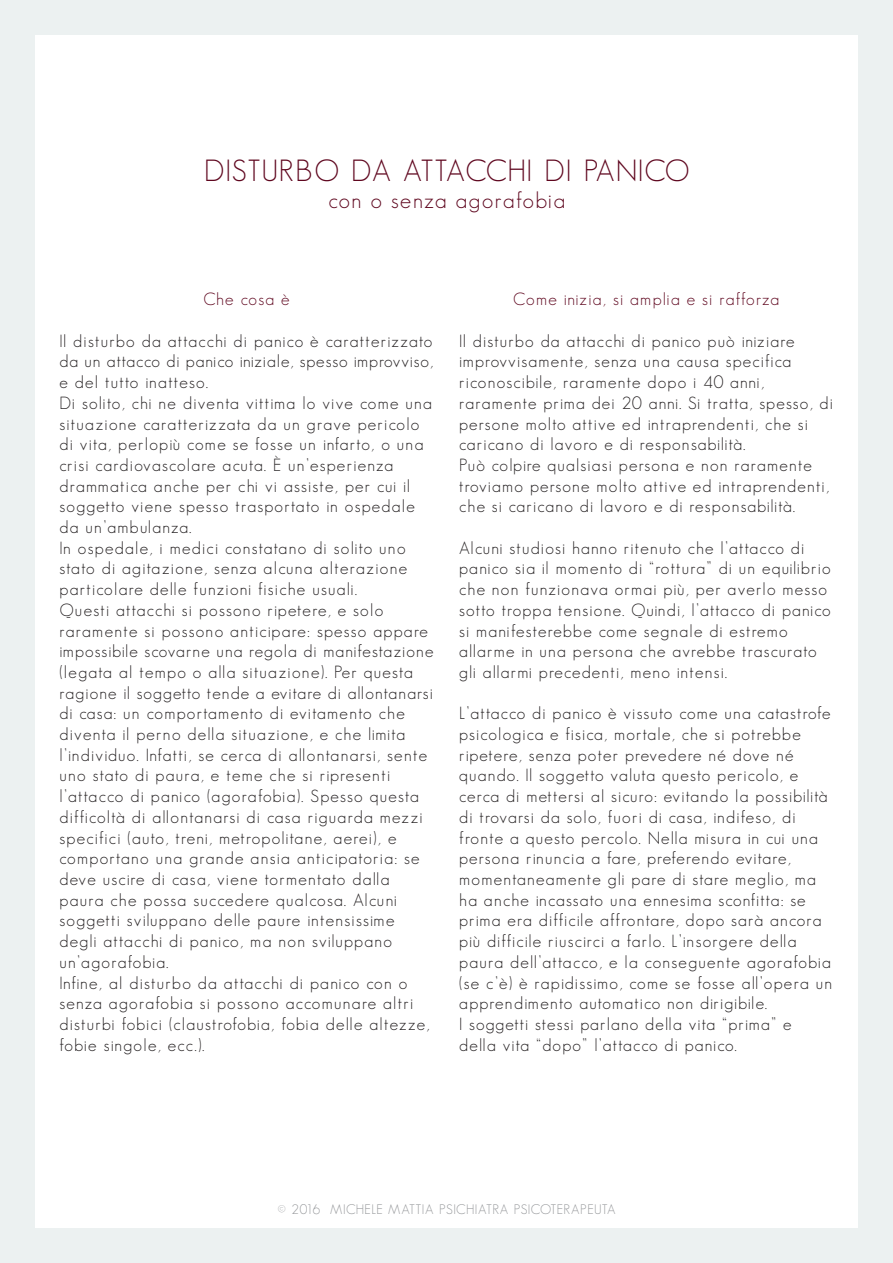
<style>
.page{position:relative;width:893px;height:1263px;background:#fff}
.page>*{position:absolute;margin:0;border:0;box-sizing:border-box;transform-origin:0 0}
.t1{font:300 30px "Geosans";letter-spacing:.02em;color:#5f071f}
.t2{font:300 22.5px "Geosans";letter-spacing:.075em;color:#5f071f}
.t3{font:300 17.25px/20.7px "Geosans";letter-spacing:.07em;color:#231f20}
.t4{font:300 17.25px "Geosans";letter-spacing:.075em;color:#5f071f}
.t5{font:300 13.5px "Geosans";letter-spacing:.025em;color:#939598}
</style>
<div class="page">
<div style="left:0;top:0;width:34px;height:1263px;background:#ecf1f1"></div>
<div style="left:0;top:0;width:893px;height:34px;background:#ecf1f1"></div>
<div style="left:0;top:1229px;width:893px;height:34px;background:#ecf1f1"></div>
<div style="left:859px;top:0;width:34px;height:1263px;background:#ecf1f1"></div>
<h1 class="t1" style="left:204px;top:154px;width:487px">DISTURBO DA ATTACCHI DI PANICO</h1>
<h2 class="t2" style="left:329px;top:187px;width:238px">con o senza agorafobia</h2>
<p class="t4" style="left:204px;top:290px;width:88px">Che cosa è</p>
<p class="t3" style="left:60px;top:330px;width:376px">Il disturbo da attacchi di panico è caratterizzato da un attacco di panico iniziale, spesso improvviso, e del tutto inatteso.<br>Di solito, chi ne diventa vittima lo vive come una situazione caratterizzata da un grave pericolo di vita, perlopiù come se fosse un infarto, o una crisi cardiovascolare acuta. È un’esperienza drammatica anche per chi vi assiste, per cui il soggetto viene spesso trasportato in ospedale da un’ambulanza.<br>In ospedale, i medici constatano di solito uno stato di agitazione, senza alcuna alterazione particolare delle funzioni fisiche usuali.<br>Questi attacchi si possono ripetere, e solo raramente si possono anticipare: spesso appare impossibile scovarne una regola di manifestazione (legata al tempo o alla situazione). Per questa ragione il soggetto tende a evitare di allontanarsi di casa: un comportamento di evitamento che diventa il perno della situazione, e che limita l’individuo. Infatti, se cerca di allontanarsi, sente uno stato di paura, e teme che si ripresenti l’attacco di panico (agorafobia). Spesso questa difficoltà di allontanarsi di casa riguarda mezzi specifici (auto, treni, metropolitane, aerei), e comportano una grande ansia anticipatoria: se deve uscire di casa, viene tormentato dalla paura che possa succedere qualcosa. Alcuni soggetti sviluppano delle paure intensissime degli attacchi di panico, ma non sviluppano un’agorafobia.<br>Infine, al disturbo da attacchi di panico con o senza agorafobia si possono accomunare altri disturbi fobici (claustrofobia, fobia delle altezze, fobie singole, ecc.).</p>
<p class="t4" style="left:513px;top:290px;width:267px">Come inizia, si amplia e si rafforza</p>
<p class="t3" style="left:459px;top:330px;width:375px">Il disturbo da attacchi di panico può iniziare improvvisamente, senza una causa specifica riconoscibile, raramente dopo i 40 anni, raramente prima dei 20 anni. Si tratta, spesso, di persone molto attive ed intraprendenti, che si caricano di lavoro e di responsabilità.<br>Può colpire qualsiasi persona e non raramente troviamo persone molto attive ed intraprendenti, che si caricano di lavoro e di responsabilità.</p>
<p class="t3" style="left:459px;top:537px;width:373px">Alcuni studiosi hanno ritenuto che l’attacco di panico sia il momento di “rottura” di un equilibrio che non funzionava ormai più, per averlo messo sotto troppa tensione. Quindi, l’attacco di panico si manifesterebbe come segnale di estremo allarme in una persona che avrebbe trascurato gli allarmi precedenti, meno intensi.</p>
<p class="t3" style="left:459px;top:703px;width:374px">L’attacco di panico è vissuto come una catastrofe psicologica e fisica, mortale, che si potrebbe ripetere, senza poter prevedere né dove né quando. Il soggetto valuta questo pericolo, e cerca di mettersi al sicuro: evitando la possibilità di trovarsi da solo, fuori di casa, indifeso, di fronte a questo percolo. Nella misura in cui una persona rinuncia a fare, preferendo evitare, momentaneamente gli pare di stare meglio, ma ha anche incassato una ennesima sconfitta: se prima era difficile affrontare, dopo sarà ancora più difficile riuscirci a farlo. L’insorgere della paura dell’attacco, e la conseguente agorafobia (se c’è) è rapidissimo, come se fosse all’opera un apprendimento automatico non dirigibile.<br>I soggetti stessi parlano della vita “prima” e della vita “dopo” l’attacco di panico.</p>
<p class="t5" style="left:278px;top:1201px;width:339px">© 2016 MICHELE MATTIA PSICHIATRA PSICOTERAPEUTA</p>
</div>
